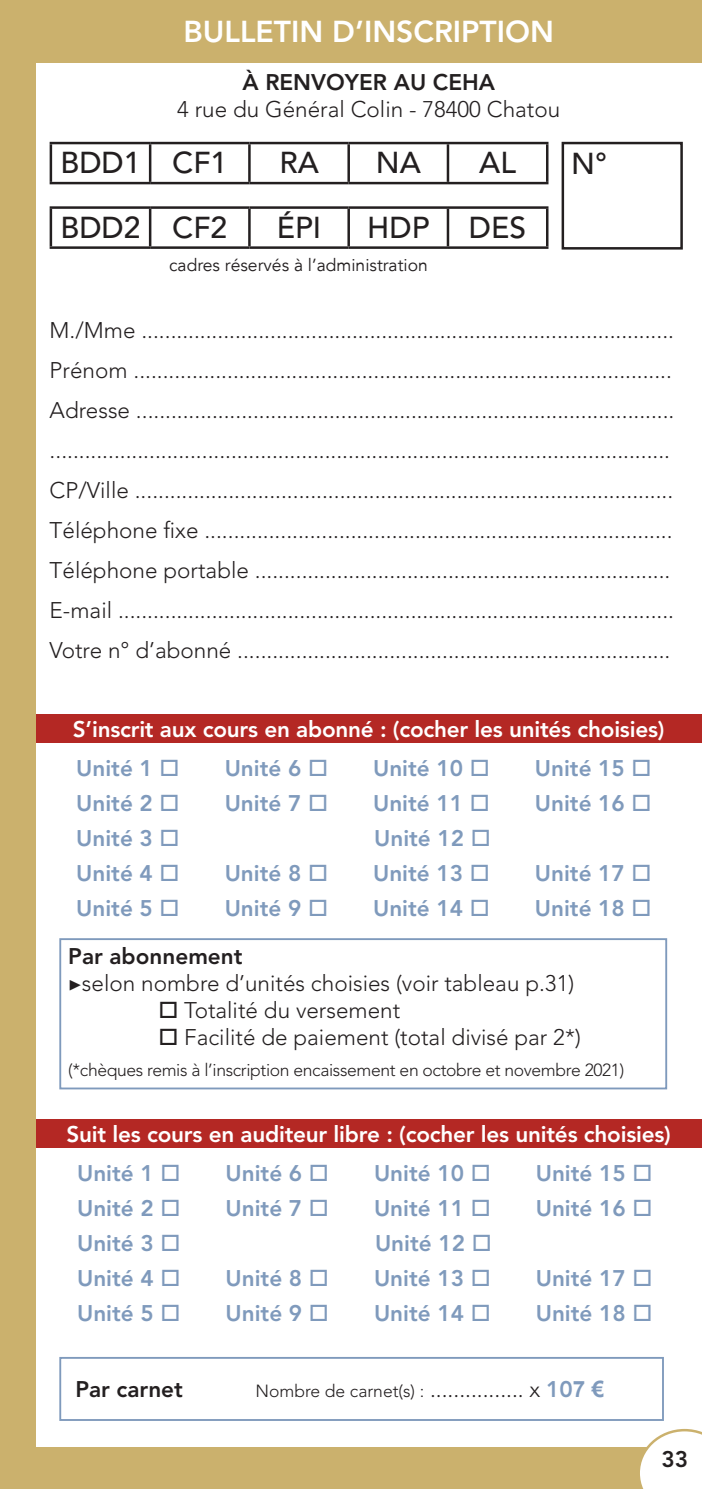
<style>
.page{position:relative;width:702px;height:1489px;background:#fff}
.page>*{position:absolute;margin:0;border:0;box-sizing:border-box;transform-origin:0 0}
.t1{font:500 30px "Avenir";color:#231f20}
.t2{font:800 30px "Avenir";color:#fff}
.t3{font:300 22.5px/40px "Avenir";color:#231f20}
.t4{font:800 22.5px "Avenir";color:#7f9abc}
.t5{font:800 22.5px "Avenir";letter-spacing:-.01em;color:#fff}
.t6{font:800 22.5px "Avenir";color:#231f20}
.t7{font:300 17.5px "Avenir";letter-spacing:-.02em;color:#231f20}
.t8{font:300 17.5px "Avenir";color:#231f20}
.t9{font:17.5px "Avenir";color:#231f20}
.s1{font-weight:800}
.s2{font-family:"Minion Pro";font-weight:400}
.s3{font-size:22.5px}
.s4{font-weight:800;font-size:22.5px;color:#7f9abc}
.s5{font-family:"Arial";font-weight:700;font-size:22.5px;color:#7f9abc}
</style>
<div class="page">
<div style="left:0;top:1446px;width:702px;height:42px;background:#cbb16d"></div>
<div style="left:59px;top:938px;width:608px;height:151px;border:2px solid #7f9abc"></div>
<div style="left:59px;top:1356px;width:605px;height:64px;border:2px solid #7f9abc"></div>
<hr style="left:50px;top:142px;width:100px;height:2px;background:#231f20">
<hr style="left:50px;top:144px;width:2px;height:38px;background:#231f20">
<hr style="left:150px;top:142px;width:99px;height:2px;background:#231f20">
<hr style="left:149px;top:144px;width:2px;height:38px;background:#231f20">
<hr style="left:249px;top:142px;width:99px;height:2px;background:#231f20">
<hr style="left:248px;top:144px;width:3px;height:38px;background:#231f20">
<hr style="left:348px;top:142px;width:100px;height:2px;background:#231f20">
<hr style="left:347px;top:144px;width:3px;height:38px;background:#231f20">
<hr style="left:448px;top:142px;width:100px;height:2px;background:#231f20">
<hr style="left:446px;top:144px;width:3px;height:38px;background:#231f20">
<hr style="left:546px;top:144px;width:2px;height:38px;background:#231f20">
<hr style="left:50px;top:182px;width:100px;height:2px;background:#231f20">
<hr style="left:150px;top:182px;width:99px;height:2px;background:#231f20">
<hr style="left:249px;top:182px;width:99px;height:2px;background:#231f20">
<hr style="left:348px;top:182px;width:100px;height:2px;background:#231f20">
<hr style="left:448px;top:182px;width:100px;height:2px;background:#231f20">
<hr style="left:50px;top:206px;width:100px;height:3px;background:#231f20">
<hr style="left:50px;top:209px;width:2px;height:37px;background:#231f20">
<hr style="left:150px;top:206px;width:99px;height:3px;background:#231f20">
<hr style="left:149px;top:209px;width:2px;height:37px;background:#231f20">
<hr style="left:249px;top:206px;width:99px;height:3px;background:#231f20">
<hr style="left:248px;top:209px;width:3px;height:37px;background:#231f20">
<hr style="left:348px;top:206px;width:100px;height:3px;background:#231f20">
<hr style="left:347px;top:209px;width:3px;height:37px;background:#231f20">
<hr style="left:448px;top:206px;width:100px;height:3px;background:#231f20">
<hr style="left:446px;top:209px;width:3px;height:37px;background:#231f20">
<hr style="left:546px;top:209px;width:2px;height:37px;background:#231f20">
<hr style="left:50px;top:246px;width:100px;height:3px;background:#231f20">
<hr style="left:150px;top:246px;width:99px;height:3px;background:#231f20">
<hr style="left:249px;top:246px;width:99px;height:3px;background:#231f20">
<hr style="left:348px;top:246px;width:100px;height:3px;background:#231f20">
<hr style="left:448px;top:246px;width:100px;height:3px;background:#231f20">
<div style="left:0;top:0;width:702px;height:62px;background:#cbb16d"></div>
<div style="left:0;top:714px;width:702px;height:28px;background:#b42824"></div>
<div style="left:0;top:1119px;width:702px;height:28px;background:#b42824"></div>
<div style="left:0;top:0;width:35px;height:1488px;background:#cbb16d"></div>
<div style="left:561px;top:142px;width:121px;height:107px;border:2px solid #231f20"></div>
<svg style="left:637px;top:1428px;width:65px;height:60px"></svg>
<h1 class="t2" style="left:183px;top:14px;width:372px">BULLETIN D’INSCRIPTION</h1>
<p class="t6" style="left:242px;top:69px;width:254px">À RENVOYER AU CEHA</p>
<p class="t3" style="left:177px;top:89px;width:384px">4 rue du Général Colin - 78400 Chatou</p>
<h1 class="t1" style="left:60px;top:145px;width:168px">BDD1 CF1</h1>
<h1 class="t1" style="left:279px;top:145px;width:41px">RA</h1>
<h1 class="t1" style="left:376px;top:145px;width:46px">NA</h1>
<h1 class="t1" style="left:479px;top:145px;width:38px">AL</h1>
<h1 class="t1" style="left:60px;top:210px;width:168px">BDD2 CF2</h1>
<h1 class="t1" style="left:277px;top:210px;width:46px">ÉPI</h1>
<h1 class="t1" style="left:367px;top:210px;width:64px">HDP</h1>
<h1 class="t1" style="left:469px;top:210px;width:59px">DES</h1>
<p class="t9" style="left:169px;top:254px;width:260px">cadres réservés à l’administration</p>
<h1 class="t1" style="left:571px;top:147px;width:37px">N°</h1>
<p class="t3" style="left:50px;top:310px;width:626px">M./Mme ...........................................................................................<br>Prénom ............................................................................................<br>Adresse ............................................................................................ ..........................................................................................................<br>CP/Ville ............................................................................................<br>Téléphone fixe ................................................................................<br>Téléphone portable .......................................................................<br>E-mail ...............................................................................................<br>Votre n° d’abonné ..........................................................................</p>
<p class="t5" style="left:73px;top:716px;width:593px">S’inscrit aux cours en abonné : (cocher les unités choisies)</p>
<p class="t4" style="left:76px;top:754px;width:105px">Unité 1 □</p>
<p class="t4" style="left:225px;top:754px;width:105px">Unité 6 □</p>
<p class="t4" style="left:373px;top:754px;width:118px">Unité 10 □</p>
<p class="t4" style="left:535px;top:754px;width:118px">Unité 15 □</p>
<p class="t4" style="left:76px;top:789px;width:105px">Unité 2 □</p>
<p class="t4" style="left:225px;top:789px;width:105px">Unité 7 □</p>
<p class="t4" style="left:373px;top:789px;width:118px">Unité 11 □</p>
<p class="t4" style="left:535px;top:789px;width:118px">Unité 16 □</p>
<p class="t4" style="left:76px;top:824px;width:105px">Unité 3 □</p>
<p class="t4" style="left:374px;top:824px;width:118px">Unité 12 □</p>
<p class="t4" style="left:76px;top:859px;width:105px">Unité 4 □</p>
<p class="t4" style="left:225px;top:859px;width:105px">Unité 8 □</p>
<p class="t4" style="left:373px;top:859px;width:118px">Unité 13 □</p>
<p class="t4" style="left:535px;top:859px;width:118px">Unité 17 □</p>
<p class="t4" style="left:76px;top:894px;width:105px">Unité 5 □</p>
<p class="t4" style="left:225px;top:894px;width:105px">Unité 9 □</p>
<p class="t4" style="left:373px;top:894px;width:118px">Unité 14 □</p>
<p class="t4" style="left:535px;top:894px;width:118px">Unité 18 □</p>
<p class="t3" style="left:68px;top:942px;width:507px;line-height:27px"><span class="s1">Par abonnement<br></span><span class="s2">▶</span>selon nombre d’unités choisies (voir tableau p.31)</p>
<p class="t3" style="left:158px;top:990px;width:243px">□ Totalité du versement</p>
<p class="t3" style="left:158px;top:1017px;width:424px">□ Facilité de paiement (total divisé par 2*)</p>
<p class="t7" style="left:68px;top:1059px;width:557px">(*chèques remis à l’inscription encaissement en octobre et novembre 2021)</p>
<p class="t5" style="left:67px;top:1120px;width:605px">Suit les cours en auditeur libre : (cocher les unités choisies)</p>
<p class="t4" style="left:77px;top:1159px;width:105px">Unité 1 □</p>
<p class="t4" style="left:225px;top:1159px;width:105px">Unité 6 □</p>
<p class="t4" style="left:374px;top:1159px;width:118px">Unité 10 □</p>
<p class="t4" style="left:535px;top:1159px;width:118px">Unité 15 □</p>
<p class="t4" style="left:77px;top:1194px;width:105px">Unité 2 □</p>
<p class="t4" style="left:225px;top:1194px;width:105px">Unité 7 □</p>
<p class="t4" style="left:374px;top:1194px;width:118px">Unité 11 □</p>
<p class="t4" style="left:535px;top:1194px;width:118px">Unité 16 □</p>
<p class="t4" style="left:77px;top:1229px;width:105px">Unité 3 □</p>
<p class="t4" style="left:375px;top:1229px;width:118px">Unité 12 □</p>
<p class="t4" style="left:77px;top:1264px;width:105px">Unité 4 □</p>
<p class="t4" style="left:225px;top:1264px;width:105px">Unité 8 □</p>
<p class="t4" style="left:374px;top:1264px;width:118px">Unité 13 □</p>
<p class="t4" style="left:535px;top:1264px;width:118px">Unité 17 □</p>
<p class="t4" style="left:77px;top:1299px;width:105px">Unité 5 □</p>
<p class="t4" style="left:225px;top:1299px;width:105px">Unité 9 □</p>
<p class="t4" style="left:374px;top:1299px;width:118px">Unité 14 □</p>
<p class="t4" style="left:535px;top:1299px;width:118px">Unité 18 □</p>
<p class="t6" style="left:75px;top:1376px;width:109px">Par carnet</p>
<p class="t8" style="left:255px;top:1380px;width:350px">Nombre de carnet(s) : <span class="s3">................ x</span> <span class="s4">10</span><span class="s5">7 €</span></p>
<p class="t6" style="left:661px;top:1445px;width:28px">33</p>
</div>
